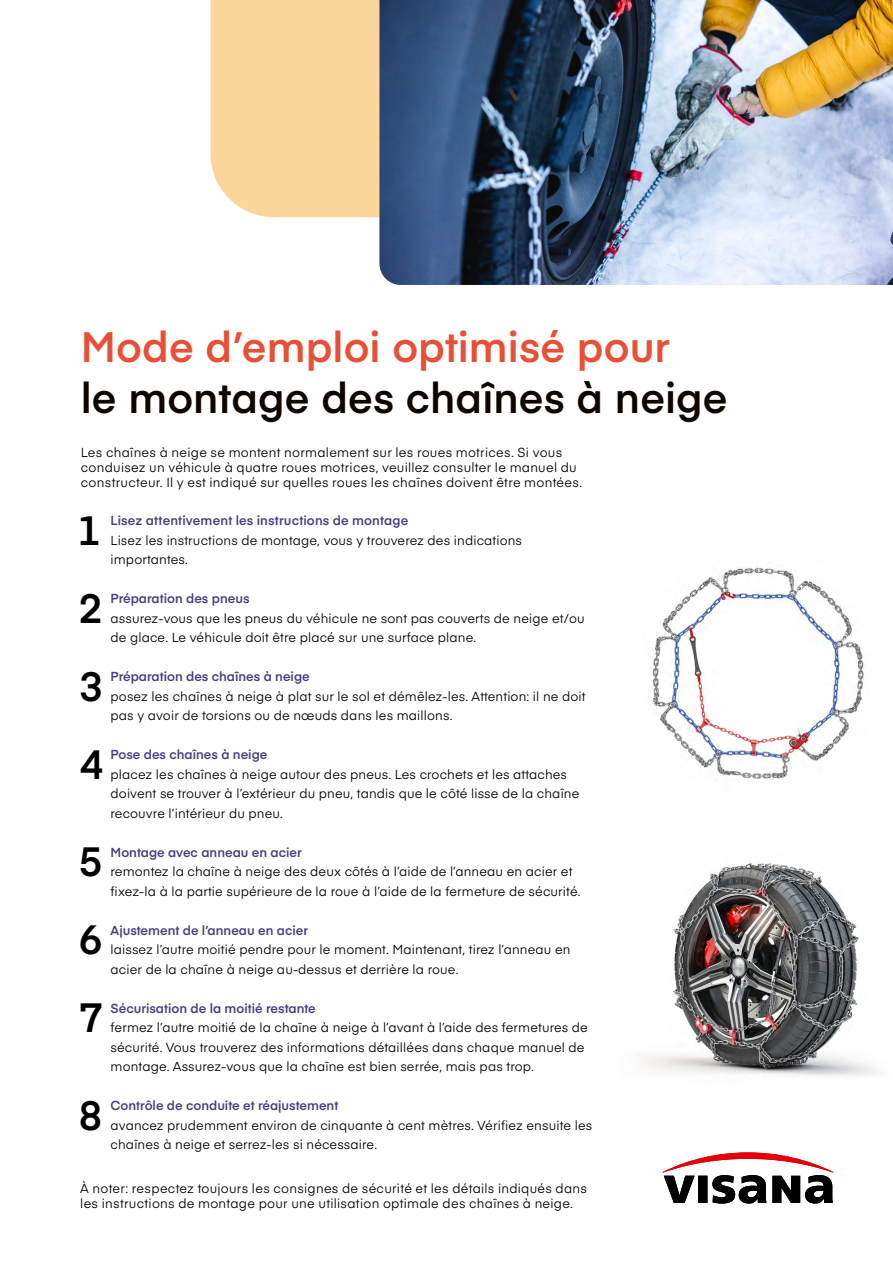
<style>
.page{position:relative;width:893px;height:1263px;background:#fff}
.page>*{position:absolute;margin:0;border:0;box-sizing:border-box;transform-origin:0 0}
.t1{font:600 42px "Eina 03";color:#0f0500}
.t2{font:600 42px "Eina 03";color:#e94f34}
.t3{font:600 40.35px "Eina 03";color:#000}
.t4{font:12.9px/19.5px "Eina 03";letter-spacing:.01em;color:#000}
.t5{font:600 12.9px "Eina 03";color:#443f82}
</style>
<div class="page">
<div style="left:210px;top:0;width:169px;height:217px;background:#fcd59a"></div>
<img style="left:379px;top:0;width:514px;height:285px">
<svg style="left:663px;top:1152px;width:170px;height:51px"></svg>
<img style="left:638px;top:863px;width:238px;height:213px">
<img style="left:652px;top:567px;width:212px;height:213px">
<h1 class="t2" style="left:81px;top:316px;width:591px">Mode d’emploi optimisé pour</h1>
<h1 class="t1" style="left:81px;top:367px;width:648px">le montage des chaînes à neige</h1>
<p class="t4" style="left:81px;top:444px;width:503px;line-height:15px">Les chaînes à neige se montent normalement sur les roues motrices. Si vous conduisez un véhicule à quatre roues motrices, veuillez consulter le manuel du constructeur. Il y est indiqué sur quelles roues les chaînes doivent être montées.</p>
<h2 class="t3" style="left:77px;top:500px;width:25px">1</h2>
<p class="t5" style="left:111px;top:511px;width:299px">Lisez attentivement les instructions de montage</p>
<p class="t4" style="left:111px;top:529px;width:413px">Lisez les instructions de montage, vous y trouverez des indications importantes.</p>
<h2 class="t3" style="left:79px;top:578px;width:25px">2</h2>
<p class="t5" style="left:111px;top:589px;width:140px">Préparation des pneus</p>
<p class="t4" style="left:111px;top:607px;width:476px">assurez-vous que les pneus du véhicule ne sont pas couverts de neige et/ou de glace. Le véhicule doit être placé sur une surface plane.</p>
<h2 class="t3" style="left:79px;top:656px;width:25px">3</h2>
<p class="t5" style="left:111px;top:667px;width:201px">Préparation des chaînes à neige</p>
<p class="t4" style="left:111px;top:685px;width:477px">posez les chaînes à neige à plat sur le sol et démêlez-les. Attention: il ne doit pas y avoir de torsions ou de nœuds dans les maillons.</p>
<h2 class="t3" style="left:80px;top:734px;width:25px">4</h2>
<p class="t5" style="left:111px;top:745px;width:158px">Pose des chaînes à neige</p>
<p class="t4" style="left:111px;top:763px;width:470px">placez les chaînes à neige autour des pneus. Les crochets et les attaches doivent se trouver à l’extérieur du pneu, tandis que le côté lisse de la chaîne recouvre l’intérieur du pneu.</p>
<h2 class="t3" style="left:79px;top:832px;width:25px">5</h2>
<p class="t5" style="left:111px;top:842px;width:193px">Montage avec anneau en acier</p>
<p class="t4" style="left:111px;top:861px;width:471px">remontez la chaîne à neige des deux côtés à l’aide de l’anneau en acier et fixez-la à la partie supérieure de la roue à l’aide de la fermeture de sécurité.</p>
<h2 class="t3" style="left:79px;top:910px;width:25px">6</h2>
<p class="t5" style="left:111px;top:920px;width:199px">Ajustement de l’anneau en acier</p>
<p class="t4" style="left:111px;top:939px;width:461px">laissez l’autre moitié pendre pour le moment. Maintenant, tirez l’anneau en acier de la chaîne à neige au-dessus et derrière la roue.</p>
<h2 class="t3" style="left:79px;top:988px;width:25px">7</h2>
<p class="t5" style="left:111px;top:998px;width:207px">Sécurisation de la moitié restante</p>
<p class="t4" style="left:111px;top:1017px;width:479px">fermez l’autre moitié de la chaîne à neige à l’avant à l’aide des fermetures de sécurité. Vous trouverez des informations détaillées dans chaque manuel de montage. Assurez-vous que la chaîne est bien serrée, mais pas trop.</p>
<h2 class="t3" style="left:79px;top:1085px;width:25px">8</h2>
<p class="t5" style="left:111px;top:1096px;width:229px">Contrôle de conduite et réajustement</p>
<p class="t4" style="left:111px;top:1114px;width:483px">avancez prudemment environ de cinquante à cent mètres. Vérifiez ensuite les chaînes à neige et serrez-les si nécessaire.</p>
<p class="t4" style="left:80px;top:1179px;width:508px;line-height:15px">À noter: respectez toujours les consignes de sécurité et les détails indiqués dans les instructions de montage pour une utilisation optimale des chaînes à neige.</p>
</div>
